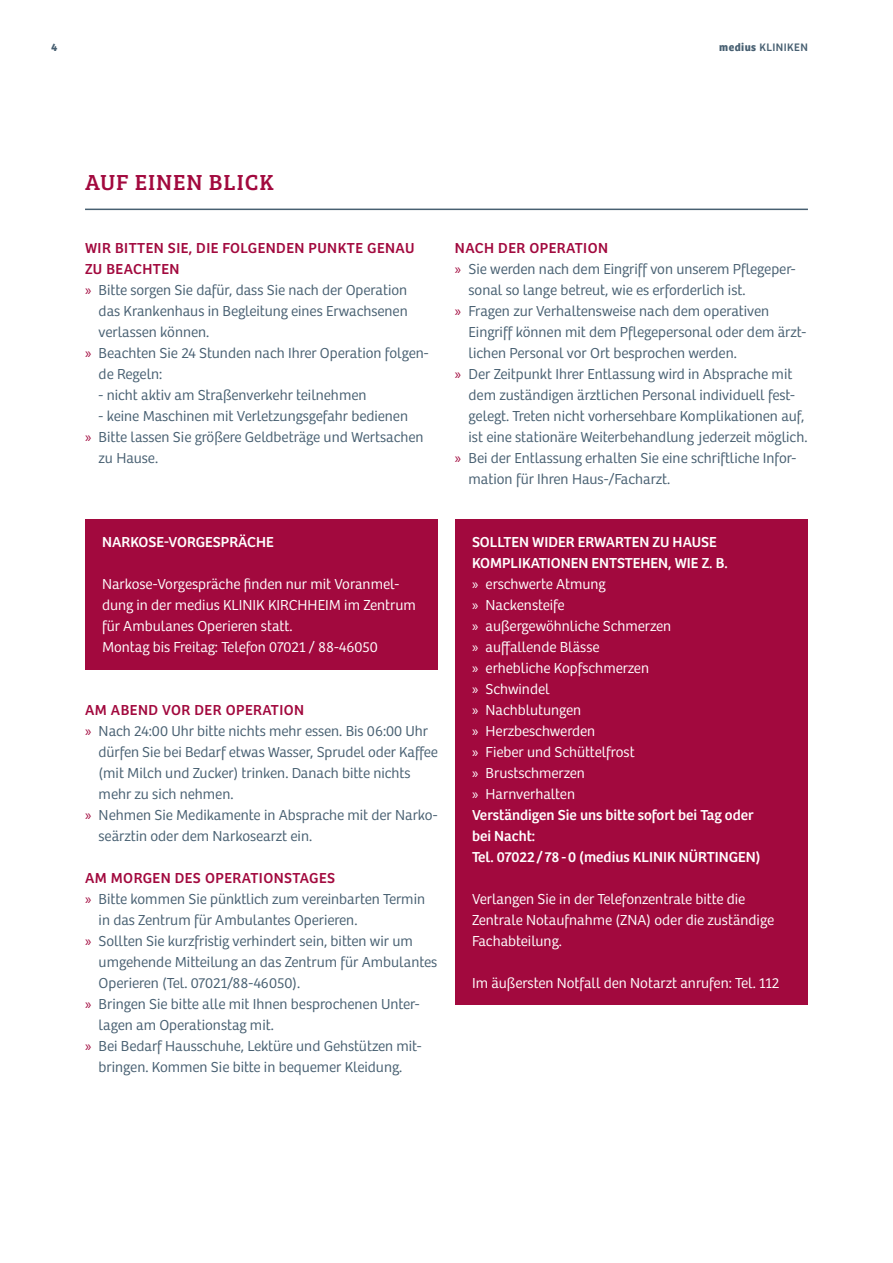
<style>
.page{position:relative;width:893px;height:1263px;background:#fff}
.page>*{position:absolute;margin:0;border:0;box-sizing:border-box;transform-origin:0 0}
.t1{font:22.5px "Bree Serif";letter-spacing:.04em;color:#a2093e}
.t2{font:15px "Bree Light MK";color:#475f71}
.t3{font:15px/21px "Bree Light MK";color:#fff}
.t4{font:15px/21px "Bree Regular MK";letter-spacing:.03em;color:#a2093e}
.t5{font:15px/21px "Bree Regular MK";color:#fff}
.t6{font:15px/21px "Bree";color:#fff}
.t7{font:11.25px "Bree Regular MK";letter-spacing:.04em;color:#475f71}
.t8{font:700 11.25px "Bree";color:#475f71}
.s1{font-family:"Bree Bold MK"}
.s2{font-family:"Myriad Pro";color:#a2093e}
.s3{font-family:"Myriad Pro"}
</style>
<div class="page">
<hr style="left:85px;top:209px;width:723px;height:1px;background:#475f71">
<div style="left:85px;top:519px;width:353px;height:151px;background:#a2093e"></div>
<div style="left:455px;top:519px;width:353px;height:486px;background:#a2093e"></div>
<p class="t8" style="left:51px;top:40px;width:8px">4</p>
<p class="t7" style="left:719px;top:40px;width:90px"><span class="s1">medius</span> KLINIKEN</p>
<h1 class="t1" style="left:85px;top:165px;width:190px">AUF EINEN BLICK</h1>
<p class="t4" style="left:85px;top:237px;width:331px">WIR BITTEN SIE, DIE FOLGENDEN PUNKTE GENAU<br>ZU BEACHTEN</p>
<p class="t2" style="left:85px;top:281px;width:324px"><span class="s2">»</span> Bitte sorgen Sie dafür, dass Sie nach der Operation</p>
<p class="t2" style="left:99px;top:302px;width:311px">das Krankenhaus in Begleitung eines Erwachsenen</p>
<p class="t2" style="left:99px;top:323px;width:112px">verlassen können.</p>
<p class="t2" style="left:85px;top:344px;width:345px"><span class="s2">»</span> Beachten Sie 24 Stunden nach Ihrer Operation folgen-</p>
<p class="t2" style="left:99px;top:365px;width:65px">de Regeln:</p>
<p class="t2" style="left:99px;top:386px;width:269px">- nicht aktiv am Straßenverkehr teilnehmen</p>
<p class="t2" style="left:99px;top:407px;width:311px">- keine Maschinen mit Verletzungsgefahr bedienen</p>
<p class="t2" style="left:85px;top:428px;width:340px"><span class="s2">»</span> Bitte lassen Sie größere Geldbeträge und Wertsachen</p>
<p class="t2" style="left:99px;top:449px;width:61px">zu Hause.</p>
<p class="t4" style="left:455px;top:237px;width:155px">NACH DER OPERATION</p>
<p class="t2" style="left:455px;top:260px;width:342px"><span class="s2">»</span> Sie werden nach dem Eingriff von unserem Pflegeper-</p>
<p class="t2" style="left:469px;top:281px;width:278px">sonal so lange betreut, wie es erforderlich ist.</p>
<p class="t2" style="left:455px;top:302px;width:316px"><span class="s2">»</span> Fragen zur Verhaltensweise nach dem operativen</p>
<p class="t2" style="left:469px;top:323px;width:339px">Eingriff können mit dem Pflegepersonal oder dem ärzt-</p>
<p class="t2" style="left:469px;top:344px;width:270px">lichen Personal vor Ort besprochen werden.</p>
<p class="t2" style="left:455px;top:365px;width:339px"><span class="s2">»</span> Der Zeitpunkt Ihrer Entlassung wird in Absprache mit</p>
<p class="t2" style="left:469px;top:386px;width:328px">dem zuständigen ärztlichen Personal individuell fest-</p>
<p class="t2" style="left:469px;top:407px;width:337px">gelegt. Treten nicht vorhersehbare Komplikationen auf,</p>
<p class="t2" style="left:469px;top:428px;width:340px">ist eine stationäre Weiterbehandlung jederzeit möglich.</p>
<p class="t2" style="left:455px;top:449px;width:343px"><span class="s2">»</span> Bei der Entlassung erhalten Sie eine schriftliche Infor-</p>
<p class="t2" style="left:469px;top:470px;width:203px">mation für Ihren Haus-/Facharzt.</p>
<p class="t5" style="left:102px;top:531px;width:173px">NARKOSE-VORGESPRÄCHE</p>
<p class="t3" style="left:102px;top:573px;width:315px">Narkose-Vorgespräche finden nur mit Voranmel&shy;dung in der medius KLINIK KIRCHHEIM im Zentrum für Ambulanes Operieren statt.<br>Montag bis Freitag: Telefon 07021 / 88-46050</p>
<p class="t4" style="left:85px;top:699px;width:221px">AM ABEND VOR DER OPERATION</p>
<p class="t2" style="left:85px;top:722px;width:345px"><span class="s2">»</span> Nach 24:00 Uhr bitte nichts mehr essen. Bis 06:00 Uhr</p>
<p class="t2" style="left:99px;top:743px;width:341px">dürfen Sie bei Bedarf etwas Wasser, Sprudel oder Kaffee</p>
<p class="t2" style="left:99px;top:764px;width:313px">(mit Milch und Zucker) trinken. Danach bitte nichts</p>
<p class="t2" style="left:99px;top:785px;width:136px">mehr zu sich nehmen.</p>
<p class="t2" style="left:85px;top:806px;width:354px"><span class="s2">»</span> Nehmen Sie Medikamente in Absprache mit der Narko-</p>
<p class="t2" style="left:99px;top:827px;width:215px">seärztin oder dem Narkosearzt ein.</p>
<p class="t4" style="left:85px;top:867px;width:252px">AM MORGEN DES OPERATIONSTAGES</p>
<p class="t2" style="left:85px;top:890px;width:342px"><span class="s2">»</span> Bitte kommen Sie pünktlich zum vereinbarten Termin</p>
<p class="t2" style="left:99px;top:911px;width:260px">in das Zentrum für Ambulantes Operieren.</p>
<p class="t2" style="left:85px;top:932px;width:329px"><span class="s2">»</span> Sollten Sie kurzfristig verhindert sein, bitten wir um</p>
<p class="t2" style="left:99px;top:953px;width:340px">umgehende Mitteilung an das Zentrum für Ambulantes</p>
<p class="t2" style="left:99px;top:974px;width:203px">Operieren (Tel. 07021/88-46050).</p>
<p class="t2" style="left:85px;top:995px;width:336px"><span class="s2">»</span> Bringen Sie bitte alle mit Ihnen besprochenen Unter-</p>
<p class="t2" style="left:99px;top:1016px;width:177px">lagen am Operationstag mit.</p>
<p class="t2" style="left:85px;top:1037px;width:338px"><span class="s2">»</span> Bei Bedarf Hausschuhe, Lektüre und Gehstützen mit-</p>
<p class="t2" style="left:99px;top:1058px;width:305px">bringen. Kommen Sie bitte in bequemer Kleidung.</p>
<p class="t6" style="left:472px;top:531px;width:257px">SOLLTEN WIDER ERWARTEN ZU HAUSE<br>KOMPLIKATIONEN ENTSTEHEN, WIE Z. B.</p>
<p class="t3" style="left:472px;top:573px;width:201px"><span class="s3">»</span> erschwerte Atmung<br><span class="s3">»</span> Nackensteife<br><span class="s3">»</span> außergewöhnliche Schmerzen <span class="s3">»</span> auffallende Blässe<br><span class="s3">»</span> erhebliche Kopfschmerzen<br><span class="s3">»</span> Schwindel<br><span class="s3">»</span> Nachblutungen<br><span class="s3">»</span> Herzbeschwerden<br><span class="s3">»</span> Fieber und Schüttelfrost<br><span class="s3">»</span> Brustschmerzen<br><span class="s3">»</span> Harnverhalten</p>
<p class="t5" style="left:472px;top:804px;width:290px">Verständigen Sie uns bitte sofort bei Tag oder bei Nacht:<br>Tel. 07022/ 78-0 (medius KLINIK NÜRTINGEN)</p>
<p class="t3" style="left:472px;top:888px;width:304px">Verlangen Sie in der Telefonzentrale bitte die<br>Zentrale Notaufnahme (ZNA) oder die zuständige<br>Fachabteilung.</p>
<p class="t3" style="left:472px;top:972px;width:309px">Im äußersten Notfall den Notarzt anrufen: Tel. 112</p>
</div>
